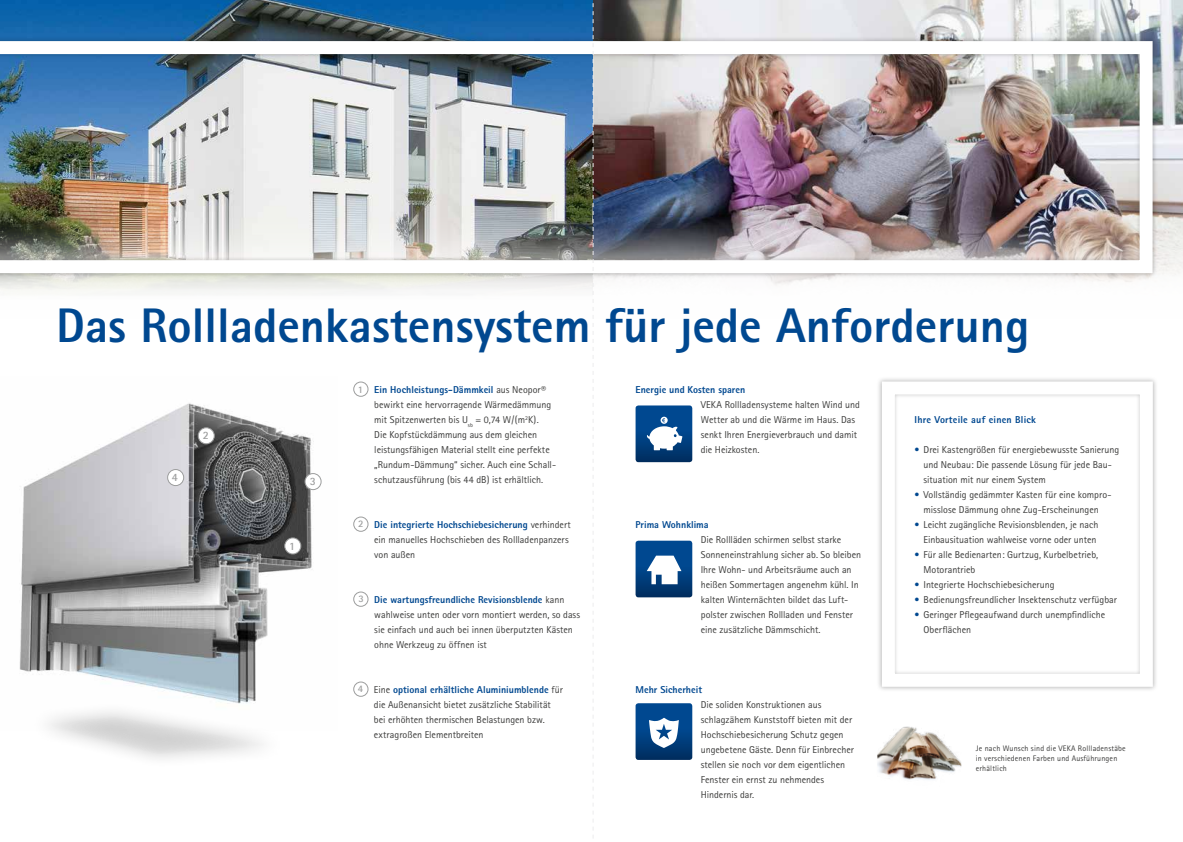
<style>
.page{position:relative;width:1183px;height:842px;background:#fff}
.page>*{position:absolute;margin:0;border:0;box-sizing:border-box;transform-origin:0 0}
.t1{font:800 48.6px "Rotis Sans Serif";color:#004890}
.t2{font:700 11.2px "Rotis Sans Serif";color:#9c9d9d}
.t3{font:10px/15px "Rotis Sans Serif";color:#3b3b3a}
.t4{font:800 10px "Rotis Sans Serif";color:#004890}
.t5{font:800 10px "Rotis Sans Serif";letter-spacing:.02em;color:#004890}
.t6{font:8px/10px "Rotis Sans Serif";letter-spacing:.02em;color:#3b3b3a}
.s1{font-weight:700;color:#9c9d9d}
.s2{font-weight:800;color:#004890}
.s3{color:#004890}
</style>
<div class="page">
<img style="left:0;top:0;width:592px;height:36px">
<img style="left:593px;top:0;width:589px;height:209px">
<svg style="left:0;top:209px;width:1182px;height:110px"></svg>
<div style="left:353px;top:382px;width:15px;height:15px;border:1px solid #9c9d9d;border-radius:50%"></div>
<div style="left:353px;top:517px;width:15px;height:15px;border:1px solid #9c9d9d;border-radius:50%"></div>
<div style="left:353px;top:592px;width:15px;height:15px;border:1px solid #9c9d9d;border-radius:50%"></div>
<div style="left:353px;top:682px;width:15px;height:15px;border:1px solid #9c9d9d;border-radius:50%"></div>
<img style="left:877px;top:726px;width:84px;height:54px">
<svg style="left:635px;top:405px;width:57px;height:57px"></svg>
<svg style="left:635px;top:541px;width:57px;height:56px"></svg>
<svg style="left:635px;top:703px;width:57px;height:57px"></svg>
<div style="left:881px;top:381px;width:271px;height:306px;border:13px solid #fff"></div>
<img style="left:19px;top:403px;width:303px;height:299px">
<svg style="left:49px;top:717px;width:214px;height:37px"></svg>
<div style="left:285px;top:538px;width:16px;height:16px;background:#fff;border-radius:50%"></div>
<div style="left:284px;top:537px;width:17px;height:17px;border:1px solid #9c9d9d;border-radius:50%"></div>
<div style="left:198px;top:428px;width:16px;height:16px;background:#fff;border-radius:50%"></div>
<div style="left:198px;top:427px;width:17px;height:17px;border:1px solid #9c9d9d;border-radius:50%"></div>
<div style="left:305px;top:474px;width:16px;height:16px;background:#fff;border-radius:50%"></div>
<div style="left:304px;top:473px;width:17px;height:17px;border:1px solid #9c9d9d;border-radius:50%"></div>
<div style="left:167px;top:469px;width:17px;height:17px;background:#fff;border-radius:50%"></div>
<div style="left:167px;top:469px;width:17px;height:17px;border:1px solid #9c9d9d;border-radius:50%"></div>
<div style="left:0;top:36px;width:1157px;height:242px;background:#000;opacity:.3"></div>
<img style="left:0;top:41px;width:1152px;height:232px">
<svg style="left:592px;top:0;width:1px;height:319px"></svg>
<h1 class="t1" style="left:56px;top:294px;width:974px">Das Rollladenkastensystem für jede Anforderung</h1>
<p class="t2" style="left:172px;top:470px;width:8px">4</p>
<p class="t2" style="left:203px;top:428px;width:8px">2</p>
<p class="t2" style="left:310px;top:474px;width:8px">3</p>
<p class="t2" style="left:289px;top:539px;width:8px">1</p>
<p class="t3" style="left:374px;top:382px;width:183px;text-indent:-16px"><span class="s1">1</span> <span class="s2">Ein Hochleistungs-Dämmkeil</span> aus Neopor® bewirkt eine hervorragende Wärmedämmung mit Spitzenwerten bis U<sub>sb</sub> = 0,74 W/(m<sup>2</sup>K).<br>Die Kopfstückdämmung aus dem gleichen leistungsfähigen Material stellt eine perfekte „Rundum-Dämmung“ sicher. Auch eine Schall&shy;schutzausführung (bis 44 dB) ist erhältlich.</p>
<p class="t3" style="left:374px;top:517px;width:198px;text-indent:-16px"><span class="s1">2</span> <span class="s2">Die integrierte Hochschiebesicherung</span> verhindert ein manuelles Hochschieben des Rollladenpanzers von außen</p>
<p class="t3" style="left:374px;top:592px;width:207px;text-indent:-16px"><span class="s1">3</span> <span class="s2">Die wartungsfreundliche Revisionsblende</span> kann wahlweise unten oder vorn montiert werden, so dass sie einfach und auch bei innen überputzten Kästen ohne Werkzeug zu öffnen ist</p>
<p class="t3" style="left:374px;top:682px;width:190px;text-indent:-16px"><span class="s1">4</span> Eine <span class="s2">optional erhältliche Aluminiumblende</span> für die Außenansicht bietet zusätzliche Stabilität bei erhöhten thermischen Belastungen bzw. extragroßen Elementbreiten</p>
<p class="t4" style="left:635px;top:383px;width:111px">Energie und Kosten sparen</p>
<p class="t3" style="left:700px;top:397px;width:161px">VEKA Rollladensysteme halten Wind und<br>Wetter ab und die Wärme im Haus. Das senkt Ihren Energieverbrauch und damit die Heizkosten.</p>
<p class="t4" style="left:635px;top:518px;width:75px">Prima Wohnklima</p>
<p class="t3" style="left:700px;top:532px;width:162px">Die Rollläden schirmen selbst starke Sonneneinstrahlung sicher ab. So bleiben Ihre Wohn- und Arbeitsräume auch an heißen Sommertagen angenehm kühl. In kalten Winternächten bildet das Luft&shy;polster zwischen Rollladen und Fenster eine zusätzliche Dämmschicht.</p>
<p class="t4" style="left:635px;top:683px;width:68px">Mehr Sicherheit</p>
<p class="t3" style="left:700px;top:697px;width:154px">Die soliden Konstruktionen aus schlagzähem Kunststoff bieten mit der<br>Hochschiebesicherung Schutz gegen ungebetene Gäste. Denn für Einbrecher stellen sie noch vor dem eigentlichen<br>Fenster ein ernst zu nehmendes<br>Hindernis dar.</p>
<p class="t5" style="left:914px;top:413px;width:123px">Ihre Vorteile auf einen Blick</p>
<p class="t3" style="left:923px;top:442px;width:197px;text-indent:-9px"><span class="s3">•</span> Drei Kastengrößen für energiebewusste Sanierung und Neubau: Die passende Lösung für jede Bau&shy;situation mit nur einem System</p>
<p class="t3" style="left:914px;top:487px;width:198px;text-align:center"><span class="s3">•</span> Vollständig gedämmter Kasten für eine kompro&shy;misslose Dämmung ohne Zug-Erscheinungen</p>
<p class="t3" style="left:914px;top:517px;width:185px;text-align:right"><span class="s3">•</span> Leicht zugängliche Revisionsblenden, je nach<br>Einbausituation wahlweise vorne oder unten</p>
<p class="t3" style="left:923px;top:547px;width:176px;text-indent:-9px"><span class="s3">•</span> Für alle Bedienarten: Gurtzug, Kurbelbetrieb,<br>Motorantrieb</p>
<p class="t3" style="left:914px;top:577px;width:142px"><span class="s3">•</span> Integrierte Hochschiebesicherung</p>
<p class="t3" style="left:914px;top:592px;width:204px"><span class="s3">•</span> Bedienungsfreundlicher Insektenschutz verfügbar</p>
<p class="t3" style="left:923px;top:607px;width:183px;text-indent:-9px"><span class="s3">•</span> Geringer Pflegeaufwand durch unempfindliche<br>Oberflächen</p>
<p class="t6" style="left:975px;top:743px;width:151px">Je nach Wunsch sind die VEKA Rollladenstäbe in verschiedenen Farben und Ausführungen erhältlich</p>
</div>
